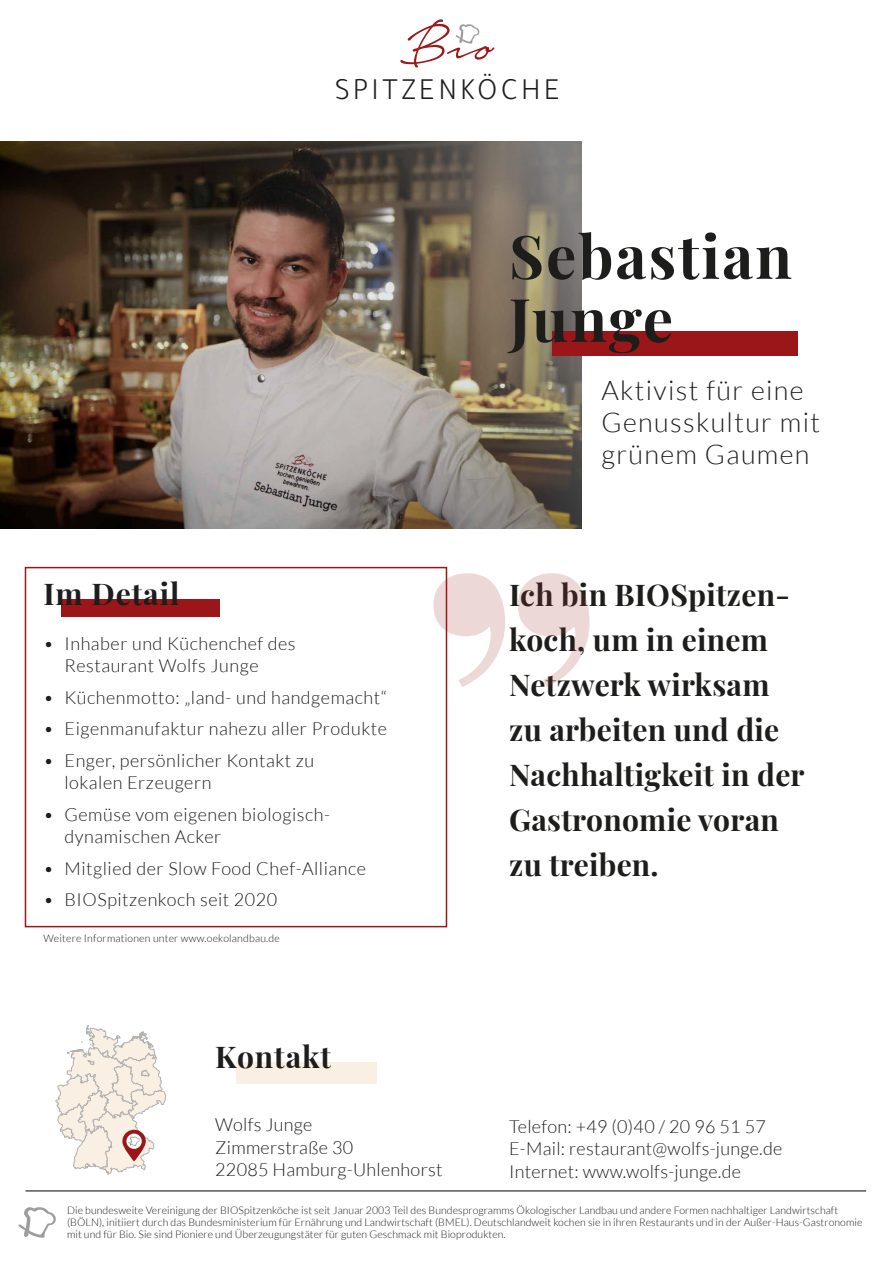
<style>
.page{position:relative;width:893px;height:1263px;background:#fff}
.page>*{position:absolute;margin:0;border:0;box-sizing:border-box;transform-origin:0 0}
.t1{font:700 410.25px "Playfair Display";color:#a53b3b}
.t2{font:700 60px/63px "Playfair Display";letter-spacing:.035em;color:#1d1d1b}
.t3{font:300 31.05px "Tajawal";letter-spacing:.1em;color:#1d1d1b}
.t4{font:700 30px/45px "Playfair Display";letter-spacing:.01em;color:#1d1d1b}
.t5{font:700 30px "Playfair Display";letter-spacing:.03em;color:#1d1d1b}
.t6{font:300 27px/32.4px "Lato";letter-spacing:.05em;color:#1d1d1b}
.t7{font:300 18px/22.5px "Lato";letter-spacing:.03em;color:#1d1d1b}
.t8{font:300 10.5px/12px "Lato";letter-spacing:.01em;color:#1d1d1b}
</style>
<div class="page">
<div style="left:236px;top:1063px;width:141px;height:21px;background:#f9efe2"></div>
<svg style="left:55px;top:1025px;width:111px;height:149px"></svg>
<svg style="left:18px;top:1207px;width:38px;height:31px"></svg>
<hr style="left:25px;top:1191px;width:841px;height:1px;background:#000">
<img style="left:0;top:142px;width:582px;height:386px">
<div style="left:552px;top:331px;width:245px;height:24px;background:#9b1618"></div>
<svg style="left:24px;top:566px;width:424px;height:362px"></svg>
<svg style="left:400px;top:19px;width:94px;height:49px"></svg>
<h3 class="t3" style="left:335px;top:69px;width:227px">SPITZENKÖCHE</h3>
<h3 class="t5" style="left:43px;top:570px;width:137px">Im Detail</h3>
<h3 class="t7" style="left:65px;top:632px;width:233px;text-indent:-21px">• Inhaber und Küchenchef des<br>Restaurant Wolfs Junge</h3>
<h3 class="t7" style="left:43px;top:686px;width:345px">• Küchenmotto: „land- und handgemacht“</h3>
<h3 class="t7" style="left:43px;top:717px;width:345px">• Eigenmanufaktur nahezu aller Produkte</h3>
<h3 class="t7" style="left:65px;top:749px;width:251px;text-indent:-21px">• Enger, persönlicher Kontakt zu lokalen Erzeugern</h3>
<h3 class="t7" style="left:65px;top:803px;width:267px;text-indent:-21px">• Gemüse vom eigenen biologisch&shy;dynamischen Acker</h3>
<h3 class="t7" style="left:43px;top:857px;width:324px">• Mitglied der Slow Food Chef-Alliance</h3>
<h3 class="t7" style="left:43px;top:888px;width:235px">• BIOSpitzenkoch seit 2020</h3>
<p class="t8" style="left:43px;top:933px;width:238px">Weitere Informationen unter www.oekolandbau.de</p>
<h3 class="t5" style="left:215px;top:1033px;width:117px">Kontakt</h3>
<h2 class="t2" style="left:509px;top:220px;width:285px">Sebastian<br>Junge</h2>
<h3 class="t6" style="left:601px;top:374px;width:220px">Aktivist für eine<br>Genusskultur mit grünem Gaumen</h3>
<h1 class="t1" style="left:413px;top:154px;width:197px">„</h1>
<h3 class="t4" style="left:509px;top:570px;width:297px">Ich bin BIOSpitzen&shy;koch, um in einem<br>Netzwerk wirksam zu arbeiten und die<br>Nachhaltigkeit in der<br>Gastronomie voran zu treiben.</h3>
<h3 class="t7" style="left:215px;top:1113px;width:229px">Wolfs Junge<br>Zimmerstraße 30<br>22085 Hamburg-Uhlenhorst</h3>
<h3 class="t7" style="left:509px;top:1115px;width:275px">Telefon: +49 (0)40 / 20 96 51 57<br>E-Mail: restaurant@wolfs-junge.de<br>Internet: www.wolfs-junge.de</h3>
<p class="t8" style="left:67px;top:1204px;width:797px">Die bundesweite Vereinigung der BIOSpitzenköche ist seit Januar 2003 Teil des Bundesprogramms Ökologischer Landbau und andere Formen nachhaltiger Landwirtschaft (BÖLN), initiiert durch das Bundesministerium für Ernährung und Landwirtschaft (BMEL). Deutschlandweit kochen sie in ihren Restaurants und in der Außer-Haus-Gastronomie mit und für Bio. Sie sind Pioniere und Überzeugungstäter für guten Geschmack mit Bioprodukten.</p>
</div>
